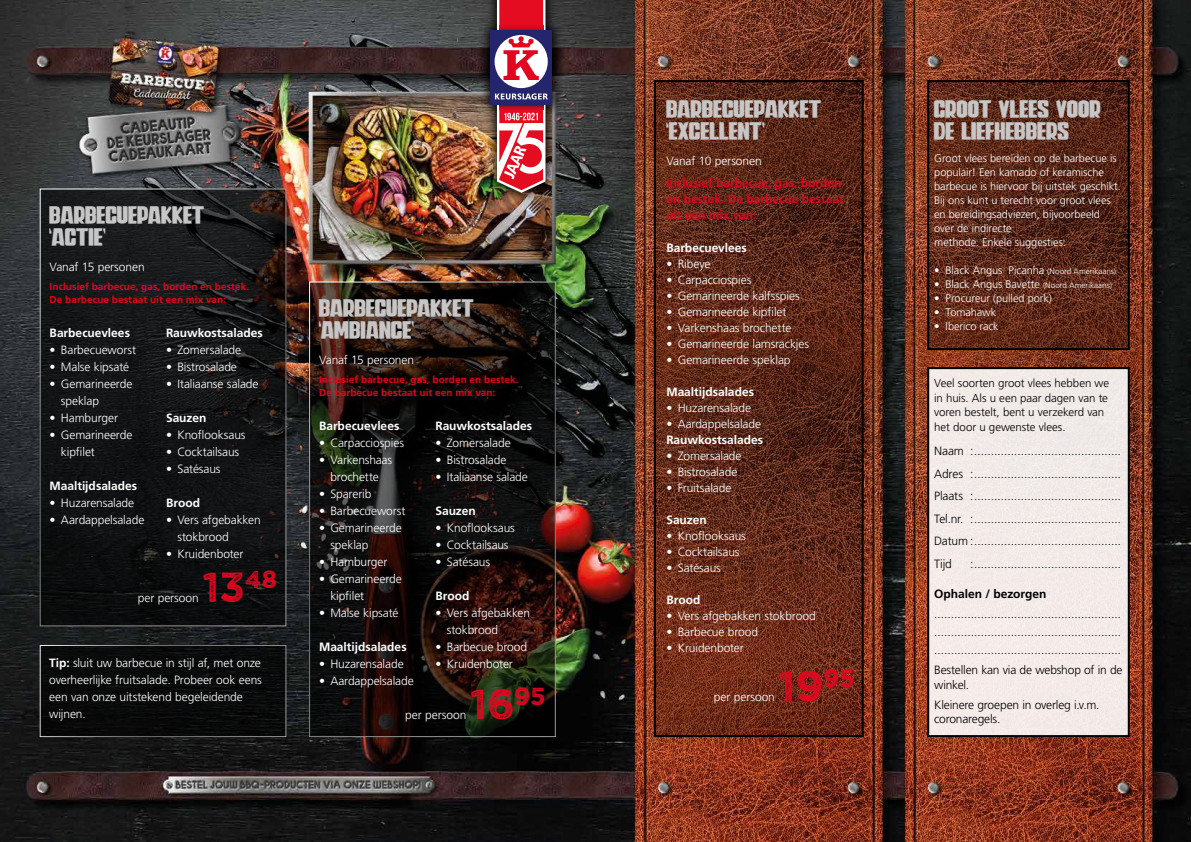
<style>
.page{position:relative;width:1191px;height:842px;background:#fff}
.page>*{position:absolute;margin:0;border:0;box-sizing:border-box;transform-origin:0 0}
.t1{font:42px "Wicked Grit";color:#e30520}
.t2{font:18px/22px "Travel Soulmates Weight";letter-spacing:-.01em;color:#c6c6c6}
.t3{font:300 12px/17px "Frutiger LT Std";letter-spacing:-.01em;color:#fff}
.t4{font:300 12px/22.5px "Frutiger LT Std";letter-spacing:-.015em;color:#000;text-align:justify}
.t5{font:700 12px "Frutiger LT Std";color:#fff}
.t6{font:700 12px/16px "Frutiger LT Std";color:#e30520}
.t7{font:700 12px "Frutiger LT Std";color:#000}
.t8{font:300 11.5px/14.5px "Frutiger LT Std";letter-spacing:-.01em;color:#000}
.t9{font:300 11px/14px "Frutiger LT Std";letter-spacing:-.005em;color:#fff}
.t10{font:700 10px/13px "Frutiger LT Std";letter-spacing:.005em;color:#e30520}
.s1{font-weight:700}
.s2{font-size:8px}
</style>
<div class="page">
<img style="left:0;top:0;width:1191px;height:842px">
<svg style="left:42px;top:191px;width:242px;height:433px;background:#131416"></svg>
<div style="left:40px;top:645px;width:246px;height:92px;background:#090a0a"></div>
<svg style="left:311px;top:284px;width:243px;height:451px;background:#19110e"></svg>
<svg style="left:657px;top:83px;width:203px;height:651px;background:#5f2919"></svg>
<div style="left:654px;top:80px;width:209px;height:657px;border:2px solid #000"></div>
<svg style="left:930px;top:83px;width:196px;height:264px;background:#5a2818"></svg>
<div style="left:927px;top:80px;width:202px;height:270px;border:2px solid #000"></div>
<div style="left:928px;top:368px;width:200px;height:368px;background:#f3ebe8"></div>
<div style="left:927px;top:367px;width:202px;height:370px;border:2px solid #000"></div>
<svg style="left:477px;top:48px;width:1px;height:28px"></svg>
<div style="left:478px;top:0;width:86px;height:204px;background:#000;opacity:.95"></div>
<div style="left:490px;top:30px;width:62px;height:75px;background:#24256d"></div>
<svg style="left:495px;top:0;width:53px;height:193px"></svg>
<h2 class="t2" style="left:50px;top:204px;width:157px">BARBECUEPAKKET ‘ACTIE’</h2>
<p class="t3" style="left:50px;top:259px;width:97px">Vanaf 15 personen</p>
<p class="t10" style="left:50px;top:280px;width:201px">Inclusief barbecue, gas, borden en bestek.<br>De barbecue bestaat uit een mix van:</p>
<p class="t5" style="left:50px;top:326px;width:82px">Barbecuevlees</p>
<p class="t3" style="left:50px;top:342px;width:88px">• Barbecueworst</p>
<p class="t3" style="left:50px;top:359px;width:81px">• Malse kipsaté</p>
<p class="t3" style="left:61px;top:376px;width:73px;text-indent:-11px">• Gemarineerde speklap</p>
<p class="t3" style="left:50px;top:410px;width:70px">• Hamburger</p>
<p class="t3" style="left:61px;top:427px;width:73px;text-indent:-11px">• Gemarineerde kipfilet</p>
<p class="t5" style="left:50px;top:479px;width:89px">Maaltijdsalades</p>
<p class="t3" style="left:50px;top:495px;width:86px">• Huzarensalade</p>
<p class="t3" style="left:50px;top:512px;width:96px">• Aardappelsalade</p>
<p class="t5" style="left:166px;top:326px;width:98px">Rauwkostsalades</p>
<p class="t3" style="left:166px;top:342px;width:77px">• Zomersalade</p>
<p class="t3" style="left:166px;top:359px;width:72px">• Bistrosalade</p>
<p class="t3" style="left:166px;top:376px;width:94px">• Italiaanse salade</p>
<p class="t5" style="left:166px;top:411px;width:42px">Sauzen</p>
<p class="t3" style="left:166px;top:427px;width:81px">• Knoflooksaus</p>
<p class="t3" style="left:166px;top:444px;width:75px">• Cocktailsaus</p>
<p class="t3" style="left:166px;top:461px;width:56px">• Satésaus</p>
<p class="t5" style="left:166px;top:496px;width:36px">Brood</p>
<p class="t3" style="left:177px;top:512px;width:85px;text-indent:-11px">• Vers afgebakken stokbrood</p>
<p class="t3" style="left:166px;top:546px;width:79px">• Kruidenboter</p>
<p class="t3" style="left:138px;top:590px;width:63px">per persoon</p>
<h1 class="t1" style="left:202px;top:560px;width:76px">13<sup>48</sup></h1>
<p class="t3" style="left:49px;top:654px;width:214px"><span class="s1">Tip:</span> sluit uw barbecue in stijl af, met onze overheerlijke fruitsalade. Probeer ook eens een van onze uitstekend begeleidende wijnen.</p>
<h2 class="t2" style="left:319px;top:297px;width:157px">BARBECUEPAKKET ‘AMBIANCE’</h2>
<p class="t3" style="left:319px;top:352px;width:97px">Vanaf 15 personen</p>
<p class="t10" style="left:319px;top:373px;width:201px">Inclusief barbecue, gas, borden en bestek.<br>De barbecue bestaat uit een mix van:</p>
<p class="t5" style="left:319px;top:419px;width:82px">Barbecuevlees</p>
<p class="t3" style="left:319px;top:435px;width:86px">• Carpacciospies</p>
<p class="t3" style="left:319px;top:452px;width:75px;text-align:center">• Varkenshaas brochette</p>
<p class="t3" style="left:319px;top:486px;width:54px">• Sparerib</p>
<p class="t3" style="left:319px;top:503px;width:88px">• Barbecueworst</p>
<p class="t3" style="left:330px;top:520px;width:73px;text-indent:-11px">• Gemarineerde speklap</p>
<p class="t3" style="left:319px;top:554px;width:70px">• Hamburger</p>
<p class="t3" style="left:330px;top:571px;width:73px;text-indent:-11px">• Gemarineerde kipfilet</p>
<p class="t3" style="left:319px;top:605px;width:81px">• Malse kipsaté</p>
<p class="t5" style="left:319px;top:640px;width:89px">Maaltijdsalades</p>
<p class="t3" style="left:319px;top:656px;width:86px">• Huzarensalade</p>
<p class="t3" style="left:319px;top:673px;width:96px">• Aardappelsalade</p>
<p class="t5" style="left:435px;top:419px;width:98px">Rauwkostsalades</p>
<p class="t3" style="left:435px;top:435px;width:77px">• Zomersalade</p>
<p class="t3" style="left:435px;top:452px;width:72px">• Bistrosalade</p>
<p class="t3" style="left:435px;top:469px;width:94px">• Italiaanse salade</p>
<p class="t5" style="left:435px;top:504px;width:42px">Sauzen</p>
<p class="t3" style="left:435px;top:520px;width:81px">• Knoflooksaus</p>
<p class="t3" style="left:435px;top:537px;width:75px">• Cocktailsaus</p>
<p class="t3" style="left:435px;top:554px;width:56px">• Satésaus</p>
<p class="t5" style="left:435px;top:589px;width:36px">Brood</p>
<p class="t3" style="left:447px;top:605px;width:85px;text-indent:-11px">• Vers afgebakken stokbrood</p>
<p class="t3" style="left:435px;top:639px;width:93px">• Barbecue brood</p>
<p class="t3" style="left:435px;top:656px;width:79px">• Kruidenboter</p>
<h1 class="t1" style="left:470px;top:677px;width:78px">16<sup>95</sup></h1>
<p class="t3" style="left:405px;top:707px;width:63px">per persoon</p>
<h2 class="t2" style="left:666px;top:97px;width:157px">BARBECUEPAKKET ‘EXCELLENT’</h2>
<p class="t3" style="left:666px;top:153px;width:97px">Vanaf 10 personen</p>
<p class="t6" style="left:666px;top:175px;width:179px">Inclusief barbecue, gas, borden en bestek. De barbecue bestaat uit een mix van:</p>
<p class="t5" style="left:666px;top:241px;width:82px">Barbecuevlees</p>
<p class="t3" style="left:666px;top:256px;width:46px">• Ribeye</p>
<p class="t3" style="left:666px;top:272px;width:86px">• Carpacciospies</p>
<p class="t3" style="left:666px;top:287px;width:135px">• Gemarineerde kalfsspies</p>
<p class="t3" style="left:666px;top:303px;width:122px">• Gemarineerde kipfilet</p>
<p class="t3" style="left:666px;top:319px;width:127px">• Varkenshaas brochette</p>
<p class="t3" style="left:666px;top:335px;width:144px">• Gemarineerde lamsrackjes</p>
<p class="t3" style="left:666px;top:351px;width:126px">• Gemarineerde speklap</p>
<p class="t5" style="left:666px;top:385px;width:89px">Maaltijdsalades</p>
<p class="t3" style="left:666px;top:399px;width:86px">• Huzarensalade</p>
<p class="t3" style="left:666px;top:415px;width:96px">• Aardappelsalade</p>
<p class="t5" style="left:666px;top:433px;width:98px">Rauwkostsalades</p>
<p class="t3" style="left:666px;top:447px;width:77px">• Zomersalade</p>
<p class="t3" style="left:666px;top:463px;width:72px">• Bistrosalade</p>
<p class="t3" style="left:666px;top:479px;width:67px">• Fruitsalade</p>
<p class="t5" style="left:666px;top:513px;width:42px">Sauzen</p>
<p class="t3" style="left:666px;top:527px;width:81px">• Knoflooksaus</p>
<p class="t3" style="left:666px;top:543px;width:75px">• Cocktailsaus</p>
<p class="t3" style="left:666px;top:559px;width:56px">• Satésaus</p>
<p class="t5" style="left:666px;top:593px;width:36px">Brood</p>
<p class="t3" style="left:666px;top:607px;width:151px">• Vers afgebakken stokbrood</p>
<p class="t3" style="left:666px;top:623px;width:93px">• Barbecue brood</p>
<p class="t3" style="left:666px;top:639px;width:79px">• Kruidenboter</p>
<h1 class="t1" style="left:778px;top:659px;width:78px">19<sup>95</sup></h1>
<p class="t3" style="left:714px;top:688px;width:63px">per persoon</p>
<h2 class="t2" style="left:934px;top:97px;width:169px">GROOT VLEES VOOR<br>DE LIEFHEBBERS</h2>
<p class="t9" style="left:934px;top:151px;width:188px">Groot vlees bereiden op de barbecue is populair! Een kamado of keramische barbecue is hiervoor bij uitstek geschikt.<br>Bij ons kunt u terecht voor groot vlees en bereidingsadviezen, bijvoorbeeld over de indirecte<br>methode. Enkele suggesties:</p>
<p class="t9" style="left:934px;top:263px;width:183px">• Black Angus Picanha <span class="s2">(Noord Amerikaans)</span></p>
<p class="t9" style="left:934px;top:277px;width:179px">• Black Angus Bavette <span class="s2">(Noord Amerikaans)</span></p>
<p class="t9" style="left:934px;top:291px;width:119px">• Procureur (pulled pork)</p>
<p class="t9" style="left:934px;top:305px;width:64px">• Tomahawk</p>
<p class="t9" style="left:934px;top:319px;width:66px">• Iberico rack</p>
<p class="t8" style="left:934px;top:376px;width:176px">Veel soorten groot vlees hebben we in huis. Als u een paar dagen van te voren bestelt, bent u verzekerd van het door u gewenste vlees.</p>
<p class="t4" style="left:934px;top:440px;width:188px">Naam :............................................<br>Adres :............................................<br>Plaats :............................................<br>Tel.nr. :............................................<br>Datum :............................................<br>Tijd</p>
<p class="t4" style="left:970px;top:553px;width:152px">:............................................</p>
<p class="t7" style="left:934px;top:587px;width:114px">Ophalen / bezorgen</p>
<p class="t4" style="left:934px;top:605px;width:188px;line-height:18px">........................................................ ........................................................ ........................................................</p>
<p class="t4" style="left:934px;top:663px;width:190px;line-height:14.5px">Bestellen kan via de webshop of in de winkel.</p>
<p class="t4" style="left:934px;top:698px;width:167px;line-height:14.5px">Kleinere groepen in overleg i.v.m. coronaregels.</p>
</div>
